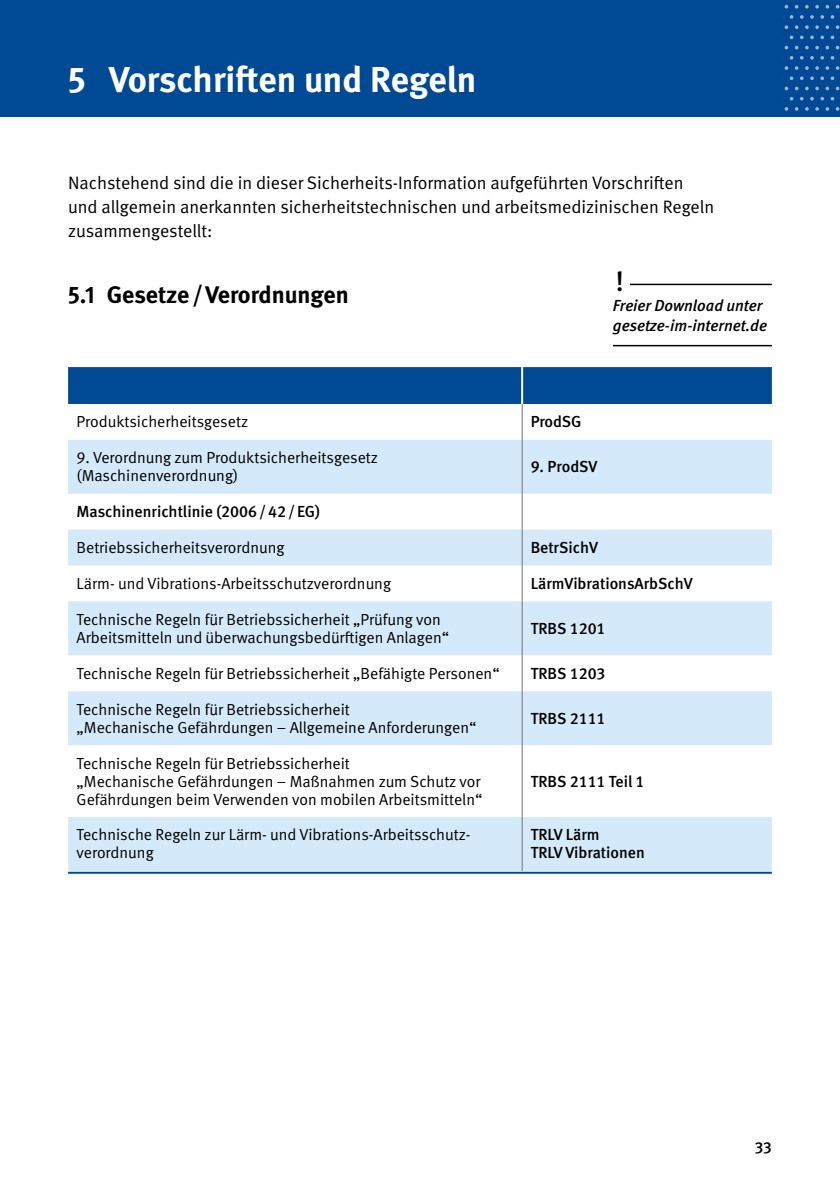
<style>
.page{position:relative;width:840px;height:1191px;background:#fff}
.page>*{position:absolute;margin:0;border:0;box-sizing:border-box;transform-origin:0 0}
.t1{font:700 36px "DGUV Meta";color:#fff}
.t2{font:500 28px "DGUV Meta";color:#000}
.t3{font:700 24px "DGUV Meta";color:#000}
.t4{font:18px/24.2px "DGUV Meta";color:#000}
.t5{font:16px/18px "DGUV Meta";color:#000}
.t6{font:500 16px/18px "DGUV Meta";color:#000}
.t7{font:italic 500 16px/20px "DGUV Meta";color:#000}
</style>
<div class="page">
<div style="left:0;top:0;width:839px;height:116px;background:#004994"></div>
<svg style="left:789px;top:15px;width:4px;height:4px"></svg>
<svg style="left:800px;top:15px;width:3px;height:4px"></svg>
<svg style="left:810px;top:15px;width:3px;height:4px"></svg>
<svg style="left:789px;top:56px;width:4px;height:4px"></svg>
<svg style="left:800px;top:56px;width:3px;height:4px"></svg>
<svg style="left:789px;top:76px;width:4px;height:4px"></svg>
<svg style="left:800px;top:76px;width:3px;height:4px"></svg>
<svg style="left:794px;top:5px;width:4px;height:4px"></svg>
<svg style="left:794px;top:25px;width:4px;height:4px"></svg>
<svg style="left:805px;top:25px;width:3px;height:4px"></svg>
<svg style="left:794px;top:66px;width:4px;height:4px"></svg>
<svg style="left:805px;top:66px;width:3px;height:4px"></svg>
<svg style="left:794px;top:107px;width:4px;height:4px"></svg>
<svg style="left:805px;top:107px;width:3px;height:4px"></svg>
<hr style="left:629px;top:284px;width:142px;height:1px;background:#000">
<hr style="left:612px;top:345px;width:159px;height:1px;background:#000">
<div style="left:68px;top:367px;width:703px;height:37px;background:#004994"></div>
<div style="left:68px;top:440px;width:703px;height:54px;background:#d4eafa"></div>
<svg style="left:68px;top:529px;width:703px;height:342px;fill:#d4eafa"></svg>
<hr style="left:521px;top:367px;width:2px;height:37px;background:#fff">
<hr style="left:521px;top:404px;width:1px;height:36px;background:#707071">
<hr style="left:521px;top:440px;width:1px;height:54px;background:#707071">
<hr style="left:521px;top:494px;width:1px;height:35px;background:#707071">
<hr style="left:521px;top:529px;width:1px;height:36px;background:#707071">
<hr style="left:521px;top:565px;width:1px;height:36px;background:#707071">
<hr style="left:521px;top:601px;width:1px;height:54px;background:#707071">
<hr style="left:521px;top:655px;width:1px;height:36px;background:#707071">
<hr style="left:521px;top:691px;width:1px;height:54px;background:#707071">
<hr style="left:521px;top:745px;width:1px;height:72px;background:#707071">
<hr style="left:521px;top:817px;width:1px;height:54px;background:#707071">
<hr style="left:68px;top:871px;width:703px;height:2px;background:#004994">
<h1 class="t1" style="left:68px;top:58px;width:410px">5 Vorschriften und Regeln</h1>
<p class="t4" style="left:68px;top:171px;width:647px">Nachstehend sind die in dieser Sicherheits-Information aufgeführten Vorschriften und allgemein anerkannten sicherheitstechnischen und arbeitsmedizinischen Regeln zusammengestellt:</p>
<h3 class="t3" style="left:68px;top:280px;width:282px">5.1 Gesetze/Verordnungen</h3>
<h2 class="t2" style="left:615px;top:265px;width:10px">!</h2>
<p class="t7" style="left:612px;top:295px;width:155px">Freier Download unter gesetze-im-internet.de</p>
<p class="t5" style="left:77px;top:413px;width:173px">Produktsicherheitsgesetz</p>
<p class="t6" style="left:530px;top:413px;width:52px">ProdSG</p>
<p class="t5" style="left:77px;top:449px;width:303px">9. Verordnung zum Produktsicherheitsgesetz (Maschinenverordnung)</p>
<p class="t6" style="left:530px;top:458px;width:68px">9. ProdSV</p>
<p class="t6" style="left:77px;top:503px;width:245px">Maschinenrichtlinie (2006/42/ EG)</p>
<p class="t5" style="left:77px;top:539px;width:209px">Betriebssicherheitsverordnung</p>
<p class="t6" style="left:530px;top:539px;width:69px">BetrSichV</p>
<p class="t5" style="left:77px;top:575px;width:316px">Lärm- und Vibrations-Arbeitsschutzverordnung</p>
<p class="t6" style="left:530px;top:575px;width:164px">LärmVibrationsArbSchV</p>
<p class="t5" style="left:77px;top:610px;width:374px">Technische Regeln für Betriebssicherheit „Prüfung von<br>Arbeitsmitteln und überwachungsbedürftigen Anlagen“</p>
<p class="t6" style="left:530px;top:620px;width:76px">TRBS 1201</p>
<p class="t5" style="left:77px;top:664px;width:424px">Technische Regeln für Betriebssicherheit „Befähigte Personen“</p>
<p class="t6" style="left:530px;top:664px;width:76px">TRBS 1203</p>
<p class="t5" style="left:77px;top:700px;width:401px">Technische Regeln für Betriebssicherheit<br>„Mechanische Gefährdungen – Allgemeine Anforderungen“</p>
<p class="t6" style="left:530px;top:709px;width:76px">TRBS 2111</p>
<p class="t5" style="left:77px;top:754px;width:407px">Technische Regeln für Betriebssicherheit<br>„Mechanische Gefährdungen – Maßnahmen zum Schutz vor<br>Gefährdungen beim Verwenden von mobilen Arbeitsmitteln“</p>
<p class="t6" style="left:530px;top:772px;width:115px">TRBS 2111 Teil 1</p>
<p class="t5" style="left:77px;top:826px;width:395px">Technische Regeln zur Lärm- und Vibrations-Arbeitsschutz&shy;verordnung</p>
<p class="t6" style="left:530px;top:826px;width:116px">TRLV Lärm<br>TRLV Vibrationen</p>
<p class="t6" style="left:754px;top:1138px;width:19px">33</p>
</div>
